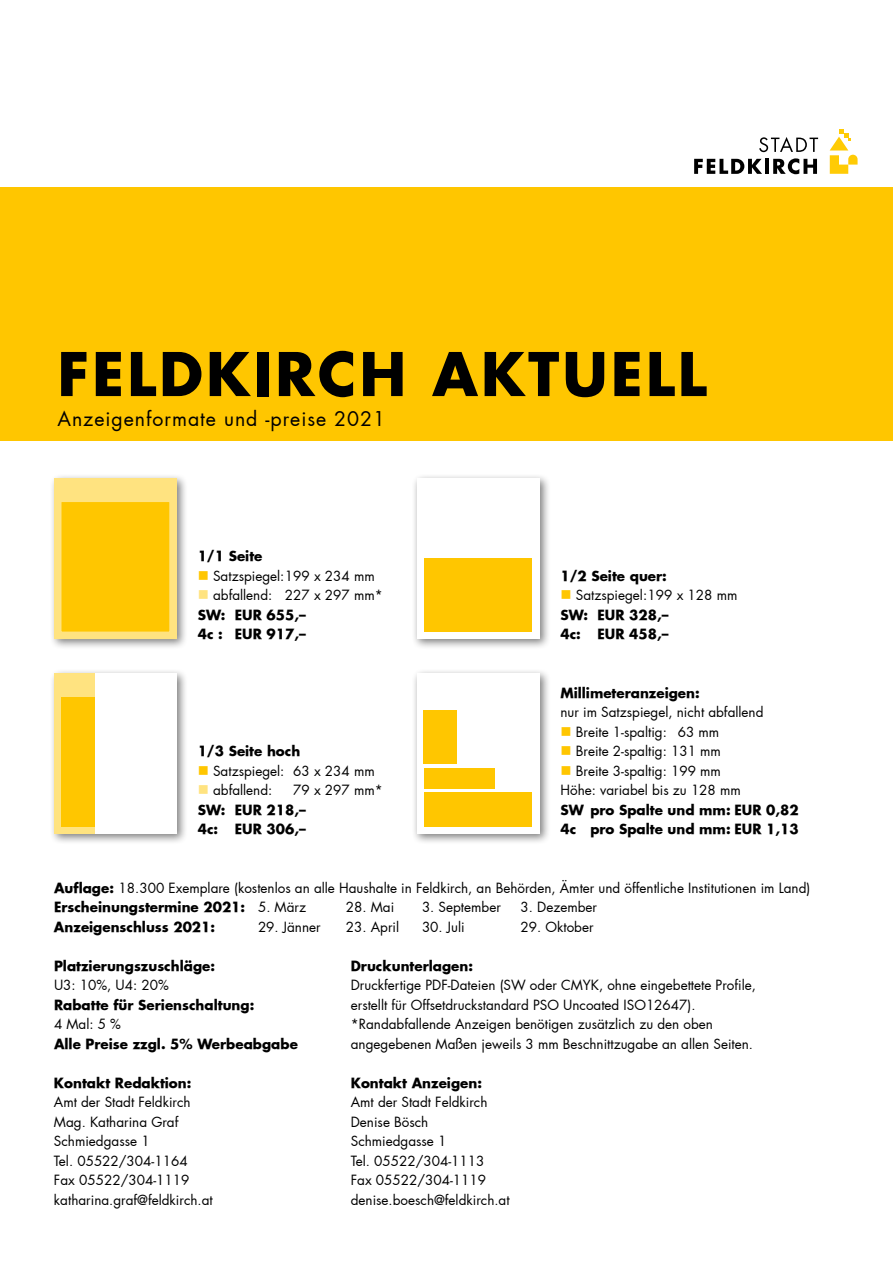
<style>
.page{position:relative;width:893px;height:1263px;background:#fff}
.page>*{position:absolute;margin:0;border:0;box-sizing:border-box;transform-origin:0 0}
.t1{font:700 58.5px "Futura";letter-spacing:.05em;color:#000}
.t2{font:19.5px "Futura";letter-spacing:.05em;color:#000}
.t3{font:13.5px/19.5px "Futura";color:#000}
.t4{font:700 13.5px/19.5px "Futura";color:#000}
.s1{color:#ffc600}
.s2{color:#ffe380}
.s3{font-weight:400}
.s4{font-weight:700}
</style>
<div class="page">
<div style="left:49px;top:473px;width:139px;height:177px;background:#000;opacity:.5"></div>
<div style="left:411px;top:668px;width:140px;height:177px;background:#000;opacity:.5"></div>
<div style="left:417px;top:673px;width:122px;height:161px;background:#fff"></div>
<div style="left:49px;top:668px;width:139px;height:177px;background:#000;opacity:.5"></div>
<div style="left:54px;top:673px;width:123px;height:161px;background:#fff"></div>
<div style="left:411px;top:473px;width:140px;height:177px;background:#000;opacity:.5"></div>
<div style="left:417px;top:478px;width:122px;height:161px;background:#fff"></div>
<div style="left:0;top:187px;width:893px;height:254px;background:#ffc600"></div>
<svg style="left:759px;top:137px;width:59px;height:15px"></svg>
<svg style="left:694px;top:159px;width:68px;height:15px"></svg>
<hr style="left:765px;top:159px;width:4px;height:15px;background:#000">
<svg style="left:773px;top:158px;width:44px;height:16px"></svg>
<svg style="left:830px;top:129px;width:27px;height:45px"></svg>
<div style="left:54px;top:478px;width:123px;height:161px;background:#ffe380"></div>
<div style="left:54px;top:495px;width:123px;height:144px;background:#ffc600;border:8px solid #ffe380"></div>
<div style="left:425px;top:558px;width:107px;height:74px;background:#ffc600"></div>
<div style="left:54px;top:673px;width:41px;height:161px;background:#ffe380"></div>
<div style="left:61px;top:697px;width:34px;height:129px;background:#ffc600"></div>
<div style="left:425px;top:793px;width:106px;height:34px;background:#ffc600"></div>
<div style="left:424px;top:768px;width:71px;height:20px;background:#ffc600"></div>
<div style="left:423px;top:710px;width:34px;height:53px;background:#ffc600"></div>
<h1 class="t1" style="left:57px;top:335px;width:651px">FELDKIRCH AKTUELL</h1>
<h2 class="t2" style="left:57px;top:406px;width:329px">Anzeigenformate und -preise 2021</h2>
<p class="t4" style="left:198px;top:546px;width:66px">1/1 Seite</p>
<p class="t3" style="left:198px;top:566px;width:179px"><span class="s1">■</span> Satzspiegel:199 x 234 mm</p>
<p class="t4" style="left:198px;top:585px;width:186px"><span class="s2">■</span> <span class="s3">abfallend: 227 x 297 mm*<br></span>SW: EUR 655,–<br>4c : EUR 917,–</p>
<p class="t4" style="left:198px;top:741px;width:104px">1/3 Seite hoch</p>
<p class="t3" style="left:198px;top:761px;width:179px"><span class="s1">■</span> Satzspiegel: 63 x 234 mm</p>
<p class="t3" style="left:198px;top:780px;width:76px"><span class="s2">■</span> abfallend:</p>
<p class="t3" style="left:293px;top:780px;width:91px">79 x 297 mm*</p>
<p class="t4" style="left:198px;top:800px;width:110px">SW: EUR 218,–<br>4c: EUR 306,–</p>
<p class="t4" style="left:560px;top:565px;width:108px">1/2 Seite quer:</p>
<p class="t4" style="left:560px;top:585px;width:179px"><span class="s1">■</span> <span class="s3">Satzspiegel:199 x 128 mm<br></span>SW: EUR 328,–<br>4c: EUR 458,–</p>
<p class="t4" style="left:560px;top:682px;width:141px">Millimeteranzeigen:</p>
<p class="t3" style="left:560px;top:702px;width:205px">nur im Satzspiegel, nicht abfallend</p>
<p class="t3" style="left:560px;top:722px;width:160px"><span class="s1">■</span> Breite 1-spaltig: 63 mm</p>
<p class="t3" style="left:560px;top:741px;width:162px"><span class="s1">■</span> Breite 2-spaltig: 131 mm</p>
<p class="t3" style="left:560px;top:761px;width:182px"><span class="s1">■</span> Breite 3-spaltig: 199 mm<br>Höhe: variabel bis zu 128 mm</p>
<p class="t4" style="left:560px;top:800px;width:240px">SW pro Spalte und mm: EUR 0,82<br>4c pro Spalte und mm: EUR 1,13</p>
<p class="t3" style="left:54px;top:878px;width:758px"><span class="s4">Auflage:</span> 18.300 Exemplare (kostenlos an alle Haushalte in Feldkirch, an Behörden, Ämter und öffentliche Institutionen im Land)<br><span class="s4">Erscheinungstermine 2021:</span> 5. März</p>
<p class="t3" style="left:346px;top:897px;width:50px">28. Mai</p>
<p class="t3" style="left:422px;top:897px;width:80px">3. September</p>
<p class="t3" style="left:520px;top:897px;width:78px">3. Dezember</p>
<p class="t4" style="left:54px;top:916px;width:163px">Anzeigenschluss 2021:</p>
<p class="t3" style="left:258px;top:917px;width:64px">29. Jänner</p>
<p class="t3" style="left:346px;top:917px;width:55px">23. April</p>
<p class="t3" style="left:422px;top:917px;width:44px">30. Juli</p>
<p class="t3" style="left:520px;top:917px;width:75px">29. Oktober</p>
<p class="t4" style="left:54px;top:956px;width:163px">Platzierungszuschläge:</p>
<p class="t3" style="left:54px;top:975px;width:116px">U3: 10%, U4: 20%</p>
<p class="t4" style="left:54px;top:994px;width:202px">Rabatte für Serienschaltung:</p>
<p class="t3" style="left:54px;top:1014px;width:68px">4 Mal: 5 %</p>
<p class="t4" style="left:54px;top:1033px;width:245px">Alle Preise zzgl. 5% Werbeabgabe</p>
<p class="t4" style="left:54px;top:1072px;width:139px">Kontakt Redaktion:</p>
<p class="t3" style="left:54px;top:1092px;width:160px">Amt der Stadt Feldkirch<br>Mag. Katharina Graf<br>Schmiedgasse 1<br>Tel. 05522/304-1164<br>Fax 05522/304-1119 katharina.graf@feldkirch.at</p>
<p class="t4" style="left:351px;top:956px;width:124px">Druckunterlagen:</p>
<p class="t3" style="left:351px;top:975px;width:407px">Druckfertige PDF-Dateien (SW oder CMYK, ohne eingebettete Profile, erstellt für Offsetdruckstandard PSO Uncoated ISO12647). *Randabfallende Anzeigen benötigen zusätzlich zu den oben angegebenen Maßen jeweils 3 mm Beschnittzugabe an allen Seiten.</p>
<p class="t4" style="left:351px;top:1072px;width:133px">Kontakt Anzeigen:</p>
<p class="t3" style="left:351px;top:1092px;width:160px">Amt der Stadt Feldkirch<br>Denise Bösch<br>Schmiedgasse 1<br>Tel. 05522/304-1113<br>Fax 05522/304-1119 denise.boesch@feldkirch.at</p>
</div>
